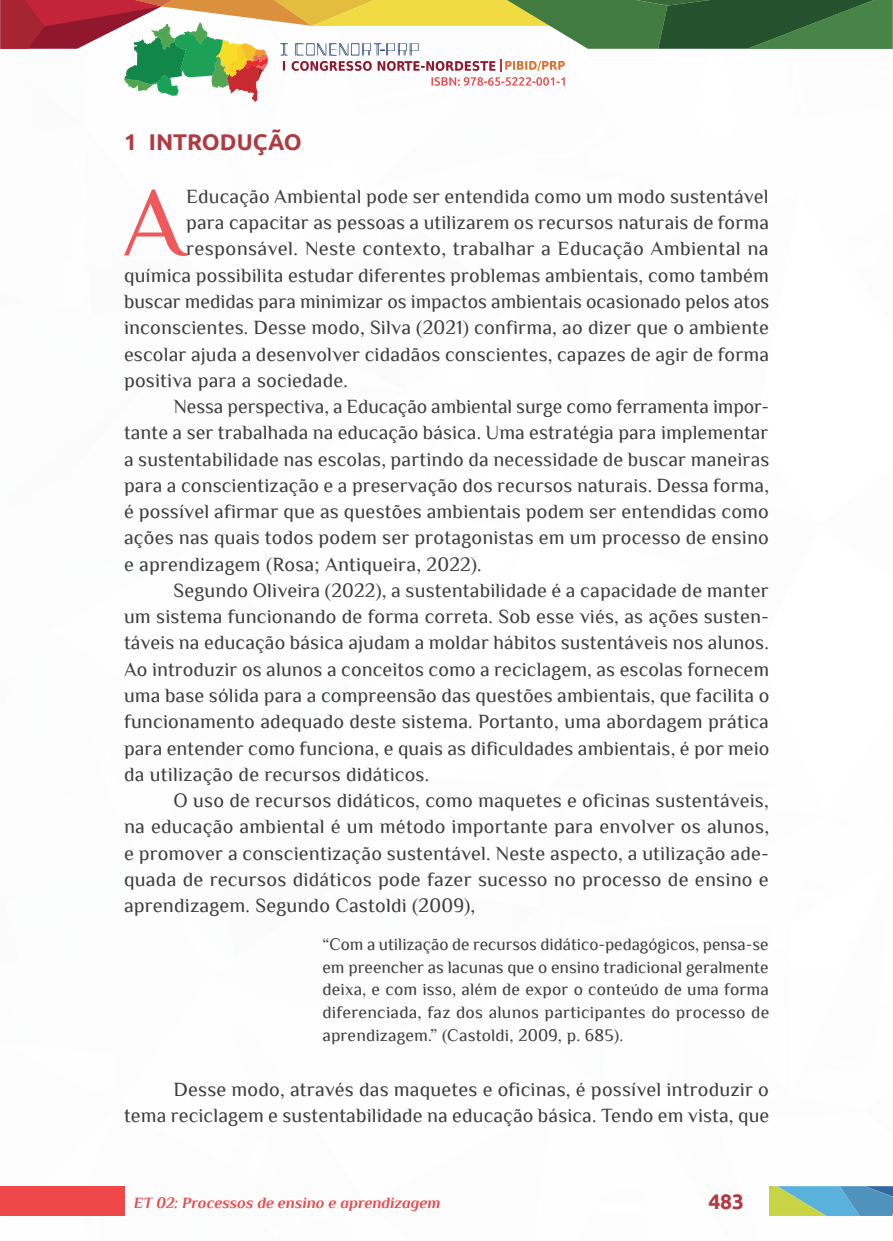
<style>
.page{position:relative;width:893px;height:1241px;background:#fff}
.page>*{position:absolute;margin:0;border:0;box-sizing:border-box;transform-origin:0 0}
._7_CAPITULAR{font:99.75px "Philosopher";color:#f0595c}
._5_INTRODUCAO{font:700 22.75px "Ubuntu";color:#af3a41}
.t1{font:700 21px "Ubuntu";color:#af3a41}
._6_CORPO{font:20.12px/26.2px "Philosopher";letter-spacing:.01em;color:#3e3e3f;text-align:justify}
._7_CAPITULAR-2{font:20.12px "Philosopher";letter-spacing:.01em;color:#3e3e3f}
._9_CITACAO{font:17.5px/22.8px "Philosopher";letter-spacing:.01em;color:#3e3e3f;text-align:justify}
.t2{font:italic 700 15.75px "Philosopher";color:#ef484b}
</style>
<div class="page">
<div style="left:0;top:1185px;width:124px;height:30px;background:#ef484b"></div>
<svg style="left:0;top:0;width:892px;height:102px"></svg>
<svg style="left:769px;top:1186px;width:124px;height:29px"></svg>
<p class="_5_INTRODUCAO" style="left:124px;top:128px;width:179px">1 INTRODUÇÃO</p>
<p class="_7_CAPITULAR" style="left:122px;top:170px;width:65px">A</p>
<p class="_7_CAPITULAR-2" style="left:186px;top:186px;width:584px">Educação Ambiental pode ser entendida como um modo sustentável</p>
<p class="_7_CAPITULAR-2" style="left:186px;top:212px;width:584px">para capacitar as pessoas a utilizarem os recursos naturais de forma</p>
<p class="_7_CAPITULAR-2" style="left:186px;top:238px;width:584px">responsável. Neste contexto, trabalhar a Educação Ambiental na</p>
<p class="_7_CAPITULAR-2" style="left:124px;top:264px;width:646px">química possibilita estudar diferentes problemas ambientais, como também</p>
<p class="_7_CAPITULAR-2" style="left:124px;top:291px;width:647px">buscar medidas para minimizar os impactos ambientais ocasionado pelos atos</p>
<p class="_7_CAPITULAR-2" style="left:124px;top:317px;width:646px">inconscientes. Desse modo, Silva (2021) confirma, ao dizer que o ambiente</p>
<p class="_7_CAPITULAR-2" style="left:124px;top:343px;width:646px">escolar ajuda a desenvolver cidadãos conscientes, capazes de agir de forma</p>
<p class="_7_CAPITULAR-2" style="left:124px;top:369px;width:225px">positiva para a sociedade.</p>
<p class="_6_CORPO" style="left:124px;top:393px;width:647px;text-indent:50px">Nessa perspectiva, a Educação ambiental surge como ferramenta impor&shy;tante a ser trabalhada na educação básica. Uma estratégia para implementar a sustentabilidade nas escolas, partindo da necessidade de buscar maneiras para a conscientização e a preservação dos recursos naturais. Dessa forma, é possível afirmar que as questões ambientais podem ser entendidas como ações nas quais todos podem ser protagonistas em um processo de ensino e aprendizagem (Rosa; Antiqueira, 2022).</p>
<p class="_6_CORPO" style="left:124px;top:577px;width:647px;text-indent:50px">Segundo Oliveira (2022), a sustentabilidade é a capacidade de manter um sistema funcionando de forma correta. Sob esse viés, as ações susten&shy;táveis na educação básica ajudam a moldar hábitos sustentáveis nos alunos.<br>Ao introduzir os alunos a conceitos como a reciclagem, as escolas fornecem uma base sólida para a compreensão das questões ambientais, que facilita o funcionamento adequado deste sistema. Portanto, uma abordagem prática para entender como funciona, e quais as dificuldades ambientais, é por meio da utilização de recursos didáticos.</p>
<p class="_6_CORPO" style="left:124px;top:787px;width:647px;text-indent:50px">O uso de recursos didáticos, como maquetes e oficinas sustentáveis, na educação ambiental é um método importante para envolver os alunos, e promover a conscientização sustentável. Neste aspecto, a utilização ade&shy;quada de recursos didáticos pode fazer sucesso no processo de ensino e aprendizagem. Segundo Castoldi (2009),</p>
<p class="_9_CITACAO" style="left:322px;top:932px;width:448px">“Com a utilização de recursos didático-pedagógicos, pensa-se em preencher as lacunas que o ensino tradicional geralmente deixa, e com isso, além de expor o conteúdo de uma forma diferenciada, faz dos alunos participantes do processo de aprendizagem.” (Castoldi, 2009, p. 685).</p>
<p class="_6_CORPO" style="left:124px;top:1076px;width:647px;text-align:right">Desse modo, através das maquetes e oficinas, é possível introduzir o<br>tema reciclagem e sustentabilidade na educação básica. Tendo em vista, que</p>
<p class="t2" style="left:134px;top:1193px;width:308px">ET 02: Processos de ensino e aprendizagem</p>
<p class="t1" style="left:708px;top:1188px;width:37px">483</p>
</div>
